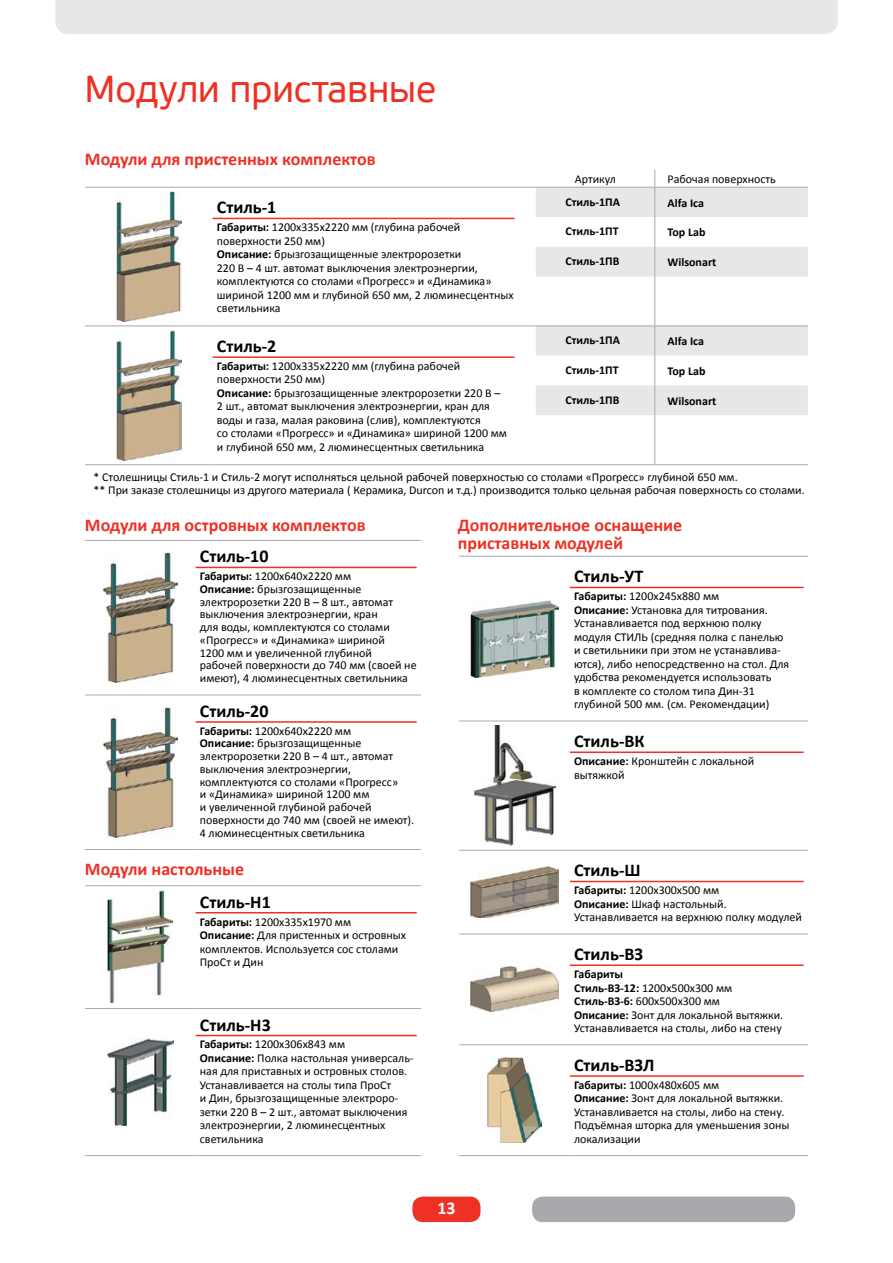
<style>
.page{position:relative;width:893px;height:1263px;background:#fff}
.page>*{position:absolute;margin:0;border:0;box-sizing:border-box;transform-origin:0 0}
.t1{font:37.5px "PF Beau Sans Pro";color:#ee3124}
.t2{font:700 18px/18px "Calibri";color:#ee3124}
.t3{font:700 18px "Calibri";color:#000}
.t4{font:700 18px "Calibri";color:#fff}
.t5{font:12px/13.5px "Calibri";color:#000}
.t6{font:700 12px "Calibri";color:#000}
.s1{font-weight:700}
</style>
<div class="page">
<div style="left:55px;top:0;width:783px;height:34px;background:#e6e7e8"></div>
<svg style="left:536px;top:188px;width:272px;height:227px;fill:#e6e7e8"></svg>
<hr style="left:85px;top:187px;width:128px;height:1px;background:#a7a9ac">
<hr style="left:213px;top:187px;width:323px;height:1px;background:#a7a9ac">
<hr style="left:536px;top:187px;width:119px;height:1px;background:#a7a9ac">
<hr style="left:655px;top:187px;width:153px;height:1px;background:#a7a9ac">
<svg style="left:654px;top:170px;width:1px;height:47px"></svg>
<hr style="left:654px;top:217px;width:1px;height:30px;background:#a7a9ac">
<svg style="left:654px;top:247px;width:1px;height:29px"></svg>
<hr style="left:654px;top:276px;width:1px;height:50px;background:#a7a9ac">
<hr style="left:536px;top:326px;width:119px;height:1px;background:#a7a9ac">
<hr style="left:655px;top:326px;width:153px;height:1px;background:#a7a9ac">
<hr style="left:654px;top:326px;width:1px;height:30px;background:#a7a9ac">
<svg style="left:654px;top:356px;width:1px;height:29px"></svg>
<hr style="left:654px;top:385px;width:1px;height:30px;background:#a7a9ac">
<hr style="left:654px;top:415px;width:1px;height:49px;background:#a7a9ac">
<hr style="left:536px;top:464px;width:119px;height:1px;background:#a7a9ac">
<hr style="left:85px;top:326px;width:128px;height:1px;background:#a7a9ac">
<hr style="left:213px;top:326px;width:323px;height:1px;background:#a7a9ac">
<hr style="left:85px;top:464px;width:128px;height:1px;background:#a7a9ac">
<hr style="left:213px;top:464px;width:323px;height:1px;background:#a7a9ac">
<hr style="left:655px;top:464px;width:153px;height:1px;background:#a7a9ac">
<img style="left:116px;top:191px;width:65px;height:130px">
<hr style="left:213px;top:218px;width:301px;height:1px;background:#ee3124">
<img style="left:117px;top:330px;width:64px;height:130px">
<hr style="left:213px;top:356px;width:301px;height:2px;background:#ee3124">
<hr style="left:85px;top:540px;width:111px;height:1px;background:#a7a9ac">
<hr style="left:196px;top:540px;width:225px;height:1px;background:#a7a9ac">
<hr style="left:85px;top:695px;width:111px;height:1px;background:#a7a9ac">
<hr style="left:196px;top:695px;width:225px;height:1px;background:#a7a9ac">
<hr style="left:85px;top:849px;width:111px;height:1px;background:#a7a9ac">
<hr style="left:196px;top:849px;width:225px;height:1px;background:#a7a9ac">
<img style="left:104px;top:553px;width:73px;height:130px">
<hr style="left:196px;top:567px;width:221px;height:1px;background:#ee3124">
<img style="left:104px;top:707px;width:73px;height:130px">
<hr style="left:196px;top:721px;width:221px;height:2px;background:#ee3124">
<hr style="left:85px;top:885px;width:111px;height:1px;background:#a7a9ac">
<hr style="left:196px;top:885px;width:225px;height:1px;background:#a7a9ac">
<hr style="left:85px;top:1008px;width:111px;height:1px;background:#a7a9ac">
<hr style="left:196px;top:1008px;width:225px;height:1px;background:#a7a9ac">
<hr style="left:85px;top:1155px;width:111px;height:1px;background:#a7a9ac">
<hr style="left:196px;top:1155px;width:225px;height:1px;background:#a7a9ac">
<img style="left:108px;top:890px;width:65px;height:113px">
<hr style="left:196px;top:912px;width:221px;height:1px;background:#ee3124">
<img style="left:107px;top:1038px;width:66px;height:88px">
<hr style="left:196px;top:1035px;width:221px;height:1px;background:#ee3124">
<hr style="left:459px;top:556px;width:111px;height:1px;background:#a7a9ac">
<hr style="left:570px;top:556px;width:238px;height:1px;background:#a7a9ac">
<hr style="left:459px;top:721px;width:111px;height:1px;background:#a7a9ac">
<hr style="left:570px;top:721px;width:238px;height:1px;background:#a7a9ac">
<hr style="left:459px;top:850px;width:111px;height:1px;background:#a7a9ac">
<hr style="left:570px;top:850px;width:238px;height:1px;background:#a7a9ac">
<hr style="left:459px;top:934px;width:111px;height:1px;background:#a7a9ac">
<hr style="left:570px;top:934px;width:238px;height:1px;background:#a7a9ac">
<hr style="left:459px;top:1044px;width:111px;height:1px;background:#a7a9ac">
<hr style="left:570px;top:1044px;width:238px;height:1px;background:#a7a9ac">
<hr style="left:459px;top:1155px;width:111px;height:1px;background:#a7a9ac">
<hr style="left:570px;top:1155px;width:238px;height:1px;background:#a7a9ac">
<img style="left:470px;top:599px;width:89px;height:79px">
<hr style="left:570px;top:587px;width:234px;height:1px;background:#ee3124">
<img style="left:474px;top:725px;width:81px;height:121px">
<hr style="left:570px;top:751px;width:234px;height:2px;background:#ee3124">
<img style="left:470px;top:866px;width:89px;height:52px">
<hr style="left:570px;top:881px;width:234px;height:1px;background:#ee3124">
<img style="left:471px;top:967px;width:87px;height:45px">
<hr style="left:570px;top:964px;width:234px;height:2px;background:#ee3124">
<img style="left:487px;top:1058px;width:55px;height:84px">
<hr style="left:570px;top:1075px;width:234px;height:2px;background:#ee3124">
<div style="left:412px;top:1196px;width:68px;height:26px;background:#ee3124;border-radius:10px"></div>
<div style="left:532px;top:1196px;width:263px;height:26px;background:#a7a9ac;border-radius:10px"></div>
<h1 class="t1" style="left:85px;top:67px;width:353px">Модули приставные</h1>
<h2 class="t2" style="left:85px;top:150px;width:292px">Модули для пристенных комплектов</h2>
<h2 class="t3" style="left:217px;top:196px;width:61px">Стиль-1</h2>
<p class="t5" style="left:217px;top:220px;width:298px"><span class="s1">Габариты:</span> 1200x335x2220 мм (глубина рабочей поверхности 250 мм)<br><span class="s1">Описание:</span> брызгозащищенные электророзетки<br>220 В – 4 шт. автомат выключения электроэнергии, комплектуются со столами «Прогресс» и «Динамика» шириной 1200 мм и глубиной 650 мм, 2 люминесцентных светильника</p>
<h2 class="t3" style="left:217px;top:335px;width:61px">Стиль-2</h2>
<p class="t5" style="left:217px;top:359px;width:292px"><span class="s1">Габариты:</span> 1200x335x2220 мм (глубина рабочей поверхности 250 мм)<br><span class="s1">Описание:</span> брызгозащищенные электророзетки 220 В – 2 шт., автомат выключения электроэнергии, кран для воды и газа, малая раковина (слив), комплектуются<br>со столами «Прогресс» и «Динамика» шириной 1200 мм и глубиной 650 мм, 2 люминесцентных светильника</p>
<p class="t5" style="left:575px;top:172px;width:43px">Артикул</p>
<p class="t5" style="left:668px;top:172px;width:110px">Рабочая поверхность</p>
<p class="t6" style="left:566px;top:194px;width:56px">Стиль-1ПА</p>
<p class="t6" style="left:668px;top:195px;width:38px">Alfa Ica</p>
<p class="t6" style="left:566px;top:224px;width:55px">Стиль-1ПТ</p>
<p class="t6" style="left:668px;top:225px;width:39px">Top Lab</p>
<p class="t6" style="left:566px;top:254px;width:56px">Стиль-1ПВ</p>
<p class="t6" style="left:668px;top:254px;width:50px">Wilsonart</p>
<p class="t6" style="left:566px;top:333px;width:56px">Стиль-1ПА</p>
<p class="t6" style="left:668px;top:334px;width:38px">Alfa Ica</p>
<p class="t6" style="left:566px;top:363px;width:55px">Стиль-1ПТ</p>
<p class="t6" style="left:668px;top:363px;width:39px">Top Lab</p>
<p class="t6" style="left:566px;top:392px;width:56px">Стиль-1ПВ</p>
<p class="t6" style="left:668px;top:393px;width:50px">Wilsonart</p>
<p class="t5" style="left:94px;top:470px;width:713px">* Столешницы Стиль-1 и Стиль-2 могут исполняться цельной рабочей поверхностью со столами «Прогресс» глубиной 650 мм.<br>** При заказе столешницы из другого материала ( Керамика, Durcon и т.д.) производится только цельная рабочая поверхность со столами.</p>
<h2 class="t2" style="left:85px;top:516px;width:282px">Модули для островных комплектов</h2>
<h2 class="t2" style="left:458px;top:516px;width:226px">Дополнительное оснащение приставных модулей</h2>
<h2 class="t3" style="left:200px;top:545px;width:70px">Стиль-10</h2>
<p class="t5" style="left:200px;top:570px;width:218px;line-height:12.8px"><span class="s1">Габариты:</span> 1200x640x2220 мм<br><span class="s1">Описание:</span> брызгозащищенные электророзетки 220 В – 8 шт., автомат выключения электроэнергии, кран<br>для воды, комплектуются со столами «Прогресс» и «Динамика» шириной<br>1200 мм и увеличенной глубиной рабочей поверхности до 740 мм (своей не имеют), 4 люминесцентных светильника</p>
<h2 class="t3" style="left:200px;top:699px;width:70px">Стиль-20</h2>
<p class="t5" style="left:200px;top:724px;width:216px;line-height:12.8px"><span class="s1">Габариты:</span> 1200x640x2220 мм<br><span class="s1">Описание:</span> брызгозащищенные электророзетки 220 В – 4 шт., автомат выключения электроэнергии, комплектуются со столами «Прогресс»<br>и «Динамика» шириной 1200 мм<br>и увеличенной глубиной рабочей поверхности до 740 мм (своей не имеют).<br>4 люминесцентных светильника</p>
<h2 class="t3" style="left:574px;top:565px;width:71px">Стиль-УТ</h2>
<p class="t5" style="left:574px;top:589px;width:217px"><span class="s1">Габариты:</span> 1200x245x880 мм<br><span class="s1">Описание:</span> Установка для титрования.<br>Устанавливается под верхнюю полку модуля СТИЛЬ (средняя полка с панелью и светильники при этом не устанавлива&shy;ются), либо непосредственно на стол. Для удобства рекомендуется использовать<br>в комплекте со столом типа Дин-31 глубиной 500 мм. (см. Рекомендации)</p>
<h2 class="t3" style="left:574px;top:730px;width:72px">Стиль-ВК</h2>
<p class="t5" style="left:574px;top:754px;width:182px"><span class="s1">Описание:</span> Кронштейн с локальной вытяжкой</p>
<h2 class="t2" style="left:85px;top:859px;width:161px">Модули настольные</h2>
<h2 class="t3" style="left:200px;top:890px;width:72px">Стиль-Н1</h2>
<p class="t5" style="left:200px;top:915px;width:208px"><span class="s1">Габариты:</span> 1200x335x1970 мм<br><span class="s1">Описание:</span> Для пристенных и островных комплектов. Используется сос столами<br>ПроСт и Дин</p>
<h2 class="t3" style="left:200px;top:1013px;width:72px">Стиль-Н3</h2>
<p class="t5" style="left:200px;top:1037px;width:215px"><span class="s1">Габариты:</span> 1200x306x843 мм<br><span class="s1">Описание:</span> Полка настольная универсаль&shy;ная для приставных и островных столов.<br>Устанавливается на столы типа ПроСт<br>и Дин, брызгозащищенные электроро&shy;зетки 220 В – 2 шт., автомат выключения электроэнергии, 2 люминесцентных светильника</p>
<h2 class="t4" style="left:437px;top:1197px;width:20px">13</h2>
<h2 class="t3" style="left:574px;top:859px;width:68px">Стиль-Ш</h2>
<p class="t5" style="left:574px;top:883px;width:229px"><span class="s1">Габариты:</span> 1200x300x500 мм<br><span class="s1">Описание:</span> Шкаф настольный.<br>Устанавливается на верхнюю полку модулей</p>
<h2 class="t3" style="left:574px;top:943px;width:71px">Стиль-ВЗ</h2>
<p class="t5" style="left:574px;top:967px;width:211px"><span class="s1">Габариты<br>Стиль-ВЗ-12:</span> 1200х500х300 мм<br><span class="s1">Стиль-ВЗ-6:</span> 600х500х300 мм<br><span class="s1">Описание:</span> Зонт для локальной вытяжки.<br>Устанавливается на столы, либо на стену</p>
<h2 class="t3" style="left:574px;top:1053px;width:82px">Стиль-ВЗЛ</h2>
<p class="t5" style="left:574px;top:1078px;width:217px"><span class="s1">Габариты:</span> 1000x480x605 мм<br><span class="s1">Описание:</span> Зонт для локальной вытяжки.<br>Устанавливается на столы, либо на стену.<br>Подъёмная шторка для уменьшения зоны локализации</p>
</div>
